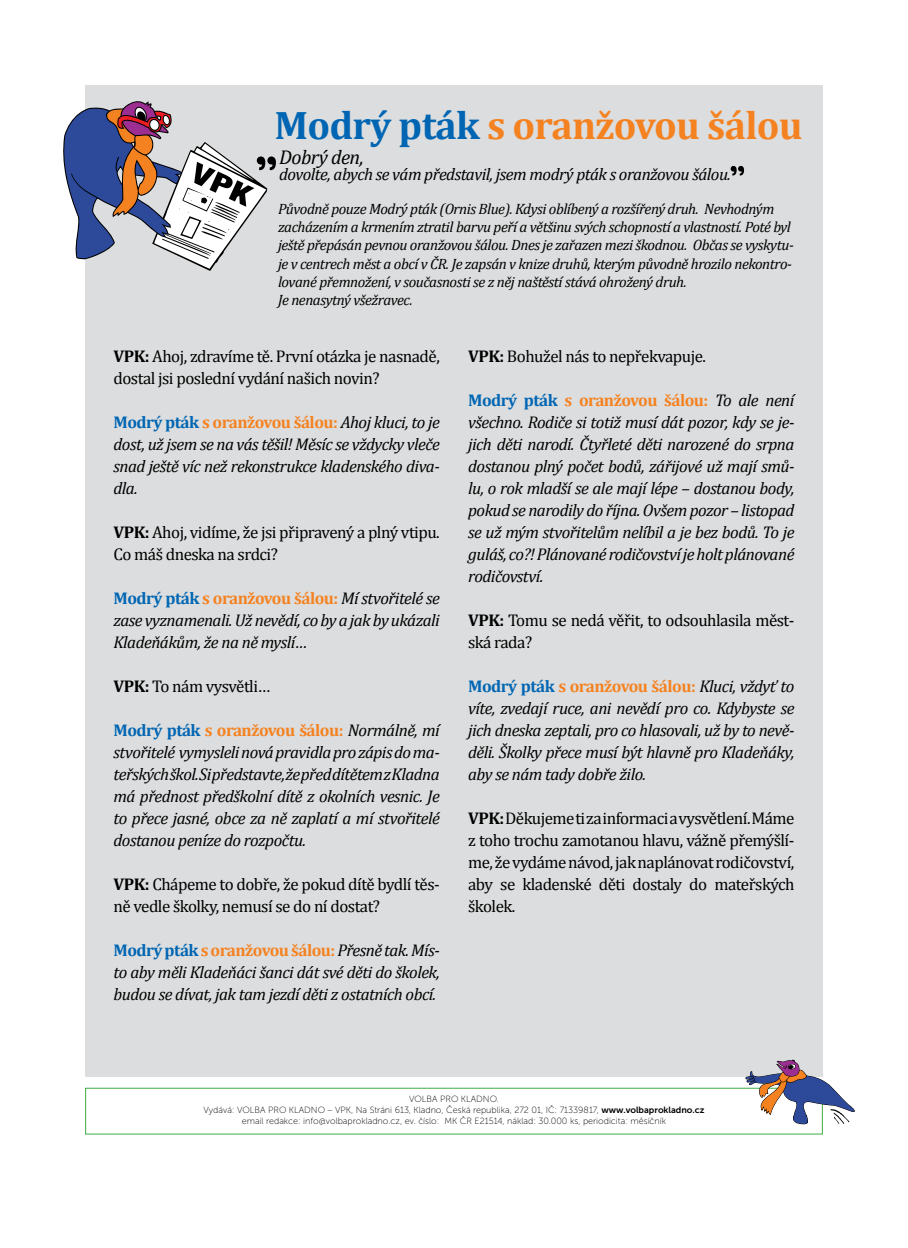
<style>
.page{position:relative;width:908px;height:1248px;background:#fff}
.page>*{position:absolute;margin:0;border:0;box-sizing:border-box;transform-origin:0 0}
.t1{font:700 39.9px "Cambria";letter-spacing:-.02em;color:#f58220}
.t2{font:italic 20px "Cambria";letter-spacing:-.03em;color:#000}
.t3{font:italic 17px/22px "Cambria";letter-spacing:-.03em;color:#000;text-align:justify}
.t4{font:17px/22px "Cambria";letter-spacing:-.03em;color:#000}
.t5{font:italic 15px/18px "Cambria";letter-spacing:-.03em;color:#000}
.t6{font:9px/10.8px "Museo Sans 100";color:#000;text-align:center}
.s1{color:#0066b3}
.s2{font-weight:700}
.s3{font-weight:700;font-style:normal;color:#0066b3}
.s4{font-weight:700;font-style:normal;color:#f58220}
.s5{font-family:"Museo Sans 700"}
</style>
<div class="page">
<div style="left:85px;top:85px;width:737px;height:991px;background:#dcddde"></div>
<div style="left:85px;top:1087px;width:737px;height:47px;border:1px solid #41ad49"></div>
<svg style="left:745px;top:1059px;width:110px;height:65px"></svg>
<svg style="left:63px;top:101px;width:213px;height:170px"></svg>
<svg style="left:730px;top:166px;width:13px;height:9px"></svg>
<h1 class="t1" style="left:274px;top:97px;width:529px"><span class="s1">Modrý pták</span> s oranžovou šálou</h1>
<p class="t2" style="left:279px;top:143px;width:86px">Dobrý den,</p>
<p class="t3" style="left:279px;top:163px;width:453px">dovolte, abych se vám představil, jsem modrý pták s oranžovou šálou.</p>
<p class="t5" style="left:278px;top:200px;width:517px">Původně pouze Modrý pták (Ornis Blue). Kdysi oblíbený a rozšířený druh. Nevhodným zacházením a krmením ztratil barvu peří a většinu svých schopností a vlastností. Poté byl ještě přepásán pevnou oranžovou šálou. Dnes je zařazen mezi škodnou. Občas se vyskytu&shy;je v centrech měst a obcí v ČR. Je zapsán v knize druhů, kterým původně hrozilo nekontro&shy;lované přemnožení, v současnosti se z něj naštěstí stává ohrožený druh.<br>Je nenasytný všežravec.</p>
<p class="t4" style="left:113px;top:345px;width:328px"><span class="s2">VPK:</span> Ahoj, zdravíme tě. První otázka je nasnadě, dostal jsi poslední vydání našich novin?</p>
<p class="t3" style="left:113px;top:410px;width:328px"><span class="s3">Modrý pták</span> <span class="s4">s oranžovou šálou:</span> Ahoj kluci, to je dost, už jsem se na vás těšil! Měsíc se vždycky vleče snad ještě víc než rekonstrukce kladenského diva&shy;dla.</p>
<p class="t4" style="left:113px;top:521px;width:327px"><span class="s2">VPK:</span> Ahoj, vidíme, že jsi připravený a plný vtipu.<br>Co máš dneska na srdci?</p>
<p class="t3" style="left:113px;top:586px;width:328px"><span class="s3">Modrý pták</span> <span class="s4">s oranžovou šálou:</span> Mí stvořitelé se zase vyznamenali. Už nevědí, co by a jak by ukázali Kladeňákům, že na ně myslí…</p>
<p class="t4" style="left:113px;top:675px;width:158px"><span class="s2">VPK:</span> To nám vysvětli…</p>
<p class="t3" style="left:113px;top:718px;width:328px"><span class="s3">Modrý pták</span> <span class="s4">s oranžovou šálou:</span> Normálně, mí stvořitelé vymysleli nová pravidla pro zápis do ma&shy;teřských škol. Si představte, že před dítětem z Kladna má přednost předškolní dítě z okolních vesnic. Je to přece jasné, obce za ně zaplatí a mí stvořitelé dostanou peníze do rozpočtu.</p>
<p class="t4" style="left:113px;top:873px;width:328px"><span class="s2">VPK:</span> Chápeme to dobře, že pokud dítě bydlí těs&shy;ně vedle školky, nemusí se do ní dostat?</p>
<p class="t3" style="left:113px;top:938px;width:328px"><span class="s3">Modrý pták</span><span class="s4">s oranžovou šálou:</span>Přesně tak. Mís&shy;to aby měli Kladeňáci šanci dát své děti do školek, budou se dívat, jak tam jezdí děti z ostatních obcí.</p>
<p class="t4" style="left:468px;top:345px;width:239px"><span class="s2">VPK:</span> Bohužel nás to nepřekvapuje.</p>
<p class="t3" style="left:468px;top:388px;width:328px"><span class="s3">Modrý pták</span> <span class="s4">s oranžovou šálou:</span> To ale není všechno. Rodiče si totiž musí dát pozor, kdy se je&shy;jich děti narodí. Čtyřleté děti narozené do srpna dostanou plný počet bodů, zářijové už mají smů&shy;lu, o rok mladší se ale mají lépe – dostanou body, pokud se narodily do října. Ovšem pozor – listopad se už mým stvořitelům nelíbil a je bez bodů. To je guláš, co?! Plánované rodičovství je holt plánované rodičovství.</p>
<p class="t4" style="left:468px;top:609px;width:327px"><span class="s2">VPK:</span> Tomu se nedá věřit, to odsouhlasila měst&shy;ská rada?</p>
<p class="t3" style="left:468px;top:674px;width:327px"><span class="s3">Modrý pták</span> <span class="s4">s oranžovou šálou:</span> Kluci, vždyť to víte, zvedají ruce, ani nevědí pro co. Kdybyste se jich dneska zeptali, pro co hlasovali, už by to nevě&shy;děli. Školky přece musí být hlavně pro Kladeňáky, aby se nám tady dobře žilo.</p>
<p class="t4" style="left:468px;top:807px;width:328px;text-align:justify"><span class="s2">VPK:</span> Děkujeme ti za informaci a vysvětlení. Máme z toho trochu zamotanou hlavu, vážně přemýšlí&shy;me, že vydáme návod, jak naplánovat rodičovství, aby se kladenské děti dostaly do mateřských školek.</p>
<p class="t6" style="left:203px;top:1093px;width:502px">VOLBA PRO KLADNO.<br>Vydává: VOLBA PRO KLADNO – VPK, Na Stráni 613, Kladno, Česká republika, 272 01, IČ: 71339817, <span class="s5">www.volbaprokladno.cz </span>email redakce: info@volbaprokladno.cz, ev. číslo: MK ČR E21514, náklad: 30.000 ks, periodicita: měsíčník</p>
</div>
